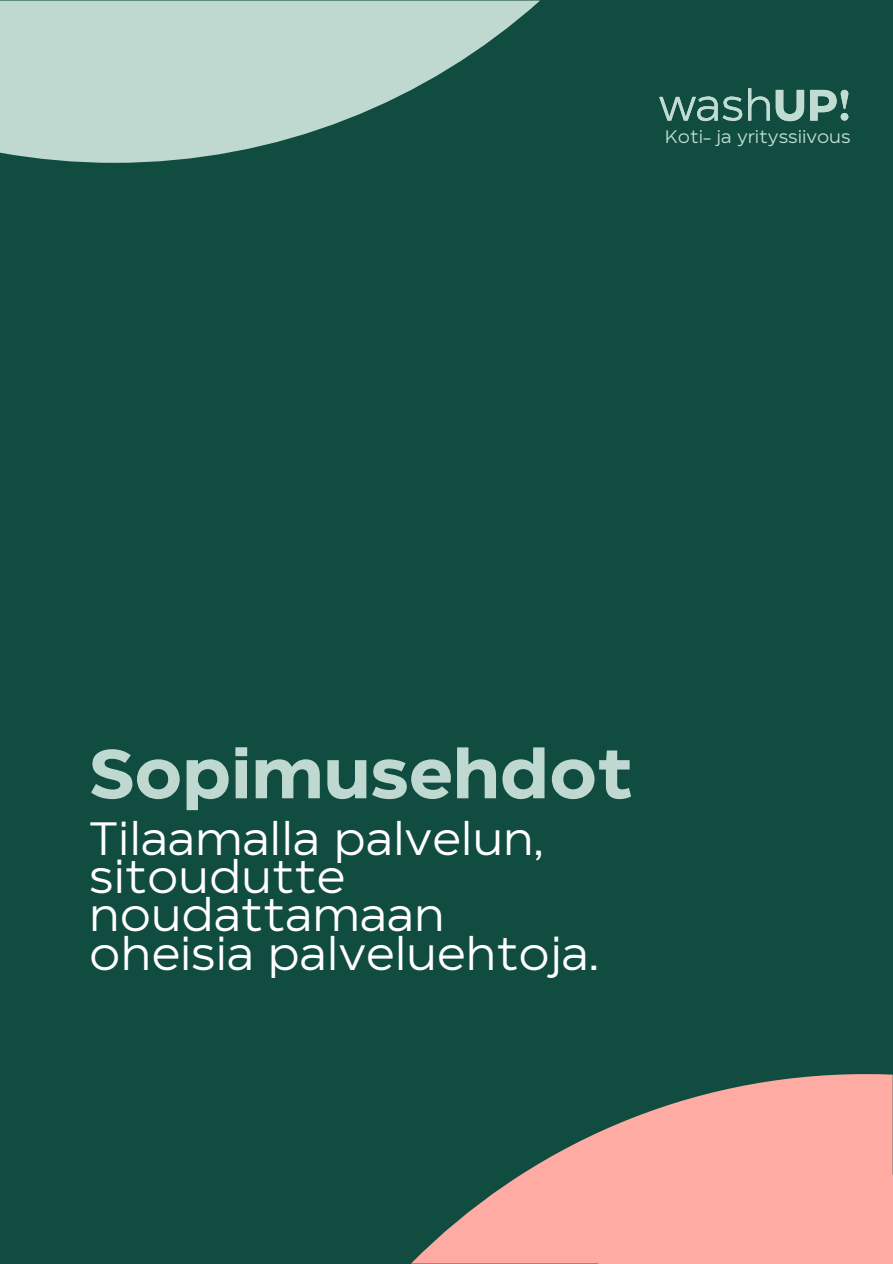
<style>
.page{position:relative;width:893px;height:1264px;background:#fff}
.page>*{position:absolute;margin:0;border:0;box-sizing:border-box;transform-origin:0 0}
.t1{font:700 69px "Eastman";color:#bfd9d1}
.t2{font:46.5px/38.2px "Eastman";color:#fff}
.t3{font:18.15px "Eastman";color:#bfdbd2}
</style>
<div class="page">
<div style="left:0;top:1px;width:892px;height:1262px;background:#104c3f"></div>
<svg style="left:524px;top:1074px;width:368px;height:99px;fill:#feaba3"></svg>
<svg style="left:0;top:0;width:547px;height:163px;fill:#bfd9d1"></svg>
<svg style="left:659px;top:96px;width:83px;height:25px"></svg>
<svg style="left:748px;top:88px;width:21px;height:33px"></svg>
<svg style="left:775px;top:90px;width:29px;height:31px"></svg>
<svg style="left:810px;top:90px;width:38px;height:31px"></svg>
<div style="left:840px;top:113px;width:8px;height:8px;background:#bfdbd2;border-radius:50%"></div>
<svg style="left:411px;top:1173px;width:481px;height:90px;background:#e3a098"></svg>
<p class="t3" style="left:664px;top:123px;width:187px">Koti- ja yrityssiivous</p>
<h1 class="t1" style="left:89px;top:719px;width:545px">Sopimusehdot</h1>
<p class="t2" style="left:89px;top:815px;width:511px">Tilaamalla palvelun, sitoudutte noudattamaan oheisia palveluehtoja.</p>
</div>
